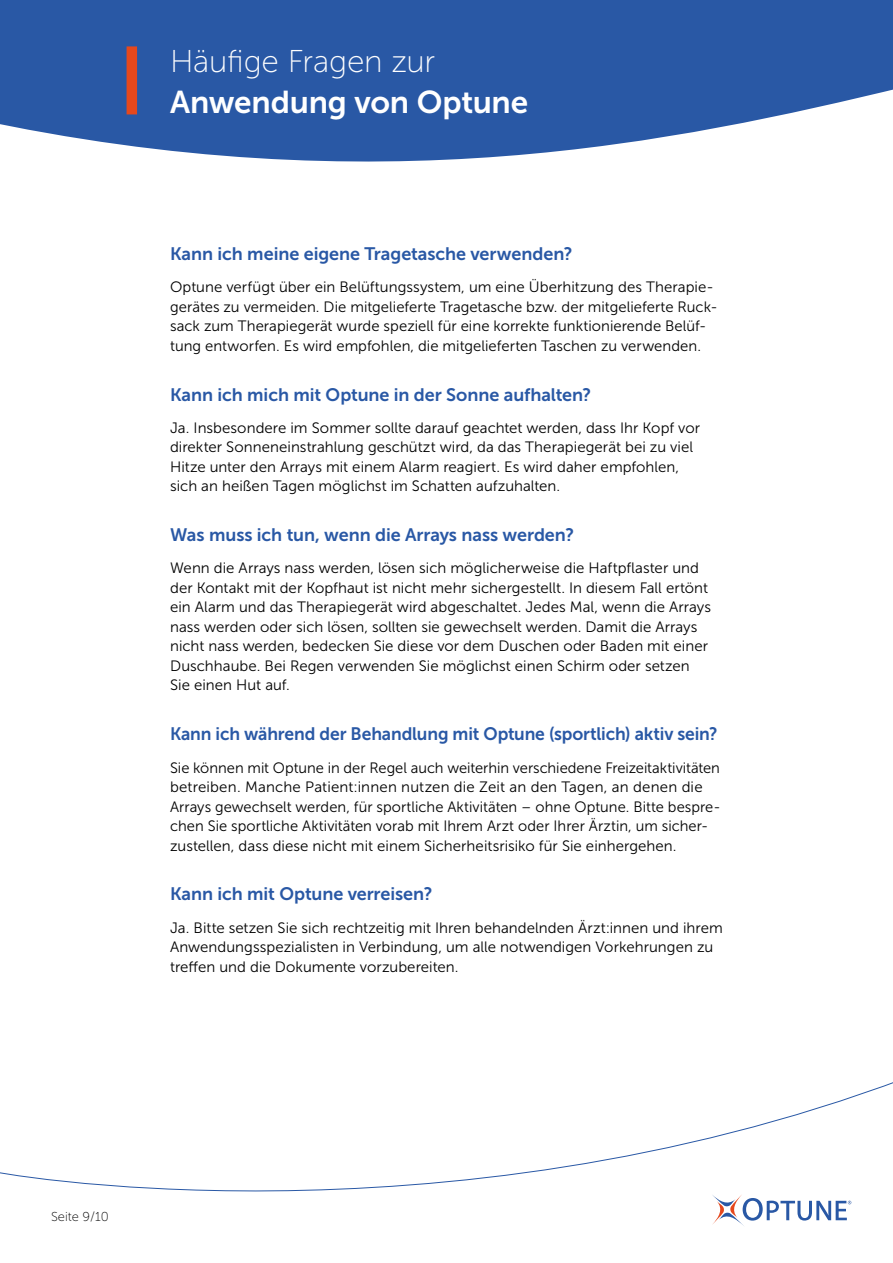
<style>
.page{position:relative;width:893px;height:1263px;background:#fff}
.page>*{position:absolute;margin:0;border:0;box-sizing:border-box;transform-origin:0 0}
.t1{font:31.5px "Museo Sans 700";letter-spacing:-.005em;color:#fff}
.t2{font:31.5px "Museo Sans 100";letter-spacing:-.005em;color:#fff}
.t3{font:18px "Museo Sans 700";letter-spacing:-.005em;color:#2958a5}
.t4{font:15px/19.5px "Museo Sans 300";letter-spacing:.005em;color:#000}
.t5{font:12.9px "Museo Sans 100";color:#000}
</style>
<div class="page">
<svg style="left:0;top:1082px;width:893px;height:122px"></svg>
<svg style="left:0;top:0;width:893px;height:162px;fill:#2958a5"></svg>
<div style="left:127px;top:46px;width:10px;height:68px;background:#e5481d"></div>
<svg style="left:712px;top:1194px;width:139px;height:32px"></svg>
<h1 class="t2" style="left:170px;top:44px;width:267px">Häufige Fragen zur</h1>
<h1 class="t1" style="left:170px;top:84px;width:360px">Anwendung von Optune</h1>
<p class="t3" style="left:170px;top:244px;width:404px">Kann ich meine eigene Tragetasche verwenden?</p>
<p class="t4" style="left:170px;top:278px;width:549px">Optune verfügt über ein Belüftungssystem, um eine Überhitzung des Therapie&shy;gerätes zu vermeiden. Die mitgelieferte Tragetasche bzw. der mitgelieferte Ruck&shy;sack zum Therapiegerät wurde speziell für eine korrekte funktionierende Belüf&shy;tung entworfen. Es wird empfohlen, die mitgelieferten Taschen zu verwenden.</p>
<p class="t3" style="left:170px;top:384px;width:423px">Kann ich mich mit Optune in der Sonne aufhalten?</p>
<p class="t4" style="left:170px;top:418px;width:532px">Ja. Insbesondere im Sommer sollte darauf geachtet werden, dass Ihr Kopf vor direkter Sonneneinstrahlung geschützt wird, da das Therapiegerät bei zu viel Hitze unter den Arrays mit einem Alarm reagiert. Es wird daher empfohlen, sich an heißen Tagen möglichst im Schatten aufzuhalten.</p>
<p class="t3" style="left:170px;top:525px;width:406px">Was muss ich tun, wenn die Arrays nass werden?</p>
<p class="t4" style="left:170px;top:559px;width:542px">Wenn die Arrays nass werden, lösen sich möglicherweise die Haftpflaster und der Kontakt mit der Kopfhaut ist nicht mehr sichergestellt. In diesem Fall ertönt ein Alarm und das Therapiegerät wird abgeschaltet. Jedes Mal, wenn die Arrays nass werden oder sich lösen, sollten sie gewechselt werden. Damit die Arrays nicht nass werden, bedecken Sie diese vor dem Duschen oder Baden mit einer Duschhaube. Bei Regen verwenden Sie möglichst einen Schirm oder setzen Sie einen Hut auf.</p>
<p class="t3" style="left:170px;top:724px;width:549px">Kann ich während der Behandlung mit Optune (sportlich) aktiv sein?</p>
<p class="t4" style="left:170px;top:758px;width:552px">Sie können mit Optune in der Regel auch weiterhin verschiedene Freizeitaktivitäten betreiben. Manche Patient:innen nutzen die Zeit an den Tagen, an denen die Arrays gewechselt werden, für sportliche Aktivitäten – ohne Optune. Bitte bespre&shy;chen Sie sportliche Aktivitäten vorab mit Ihrem Arzt oder Ihrer Ärztin, um sicher&shy;zustellen, dass diese nicht mit einem Sicherheitsrisiko für Sie einhergehen.</p>
<p class="t3" style="left:170px;top:884px;width:264px">Kann ich mit Optune verreisen?</p>
<p class="t4" style="left:170px;top:918px;width:554px">Ja. Bitte setzen Sie sich rechtzeitig mit Ihren behandelnden Ärzt:innen und ihrem<br>Anwendungsspezialisten in Verbindung, um alle notwendigen Vorkehrungen zu treffen und die Dokumente vorzubereiten.</p>
<p class="t5" style="left:51px;top:1209px;width:59px">Seite 9/10</p>
</div>
